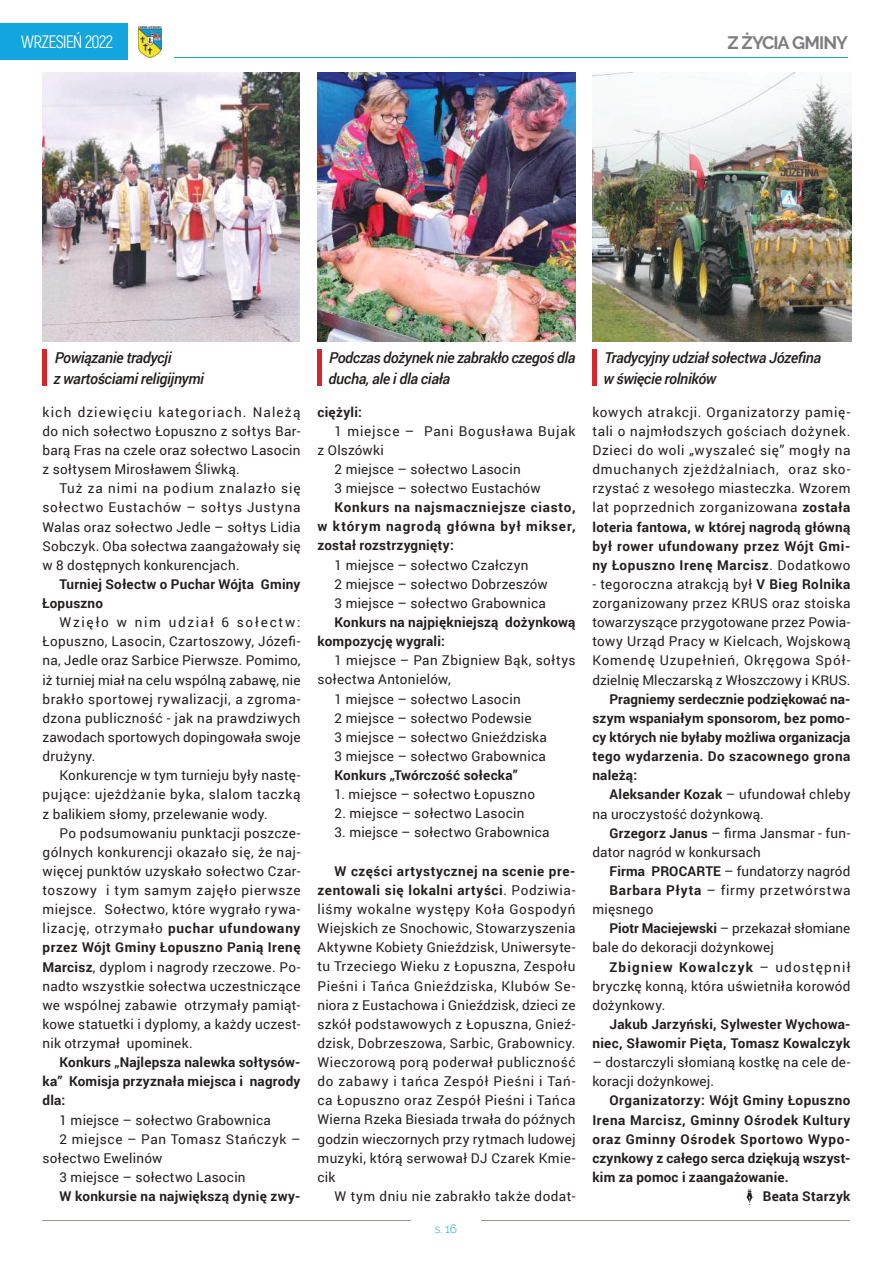
<style>
.page{position:relative;width:893px;height:1263px;background:#fff}
.page>*{position:absolute;margin:0;border:0;box-sizing:border-box;transform-origin:0 0}
.t1{font:18px "Akrobat";letter-spacing:-.045em;color:#fff}
.t2{font:700 18px "Raleway";letter-spacing:-.05em;color:#7d7c7e}
.t3{font:italic 500 15px/21px "Roboto";letter-spacing:-.025em;color:#241f1f}
.t4{font:13.5px/19.2px "Roboto";letter-spacing:.02em;color:#241f1f;text-align:justify}
.t5{font:700 13.5px/19.2px "Roboto";letter-spacing:.02em;color:#241f1f;text-align:justify}
.t6{font:700 13.5px "Roboto";letter-spacing:.04em;color:#241f1f}
.t7{font:13.5px "Roboto";letter-spacing:.055em;color:#241f1f}
.t8{font:700 13.5px "Roboto";letter-spacing:.05em;color:#241f1f}
.t9{font:700 13.5px "Roboto";letter-spacing:.085em;color:#241f1f}
.t10{font:13.5px "Roboto";letter-spacing:.045em;color:#241f1f}
.t11{font:13.5px "Roboto";letter-spacing:.06em;color:#241f1f}
.t12{font:300 12px "Raleway";color:#13a5de}
.s1{font-weight:700}
.s2{font-weight:400}
</style>
<div class="page">
<img style="left:138px;top:26px;width:24px;height:31px">
<div style="left:0;top:23px;width:128px;height:37px;background:#13a5de"></div>
<hr style="left:174px;top:57px;width:674px;height:1px;background:#13a5de">
<hr style="left:43px;top:1221px;width:368px;height:1px;background:#9a978f">
<hr style="left:481px;top:1221px;width:368px;height:1px;background:#9a978f">
<img style="left:43px;top:72px;width:257px;height:269px">
<img style="left:317px;top:72px;width:258px;height:269px">
<img style="left:592px;top:72px;width:259px;height:269px">
<hr style="left:43px;top:350px;width:4px;height:36px;background:#d7252c">
<div style="left:317px;top:350px;width:5px;height:36px;background:#d7252c"></div>
<div style="left:592px;top:350px;width:5px;height:36px;background:#d7252c"></div>
<svg style="left:746px;top:1189px;width:7px;height:16px"></svg>
<h1 class="t1" style="left:21px;top:31px;width:93px">WRZESIEŃ 2022</h1>
<h1 class="t2" style="left:728px;top:32px;width:122px">Z ŻYCIA GMINY</h1>
<p class="t3" style="left:53px;top:347px;width:152px">Powiązanie tradycji<br>z wartościami religijnymi</p>
<p class="t3" style="left:328px;top:347px;width:249px">Podczas dożynek nie zabrakło czegoś dla ducha, ale i dla ciała</p>
<p class="t3" style="left:603px;top:346px;width:219px">Tradycyjny udział sołectwa Józefina w święcie rolników</p>
<p class="t4" style="left:592px;top:402px;width:259px">kowych atrakcji. Organizatorzy pamię&shy;tali o najmłodszych gościach dożynek.<br>Dzieci do woli „wyszaleć się” mogły na dmuchanych zjeżdżalniach, oraz sko&shy;rzystać z wesołego miasteczka. Wzorem lat poprzednich zorganizowana <span class="s1">została loteria fantowa, w której nagrodą główną był rower ufundowany przez Wójt Gmi&shy;ny Łopuszno Irenę Marcisz</span>. Dodatkowo</p>
<p class="t4" style="left:592px;top:574px;width:259px">- tegoroczna atrakcją był <span class="s1">V Bieg Rolnika </span>zorganizowany przez KRUS oraz stoiska towarzyszące przygotowane przez Powia&shy;towy Urząd Pracy w Kielcach, Wojskową Komendę Uzupełnień, Okręgowa Spół&shy;dzielnię Mleczarską z Włoszczowy i KRUS.</p>
<p class="t5" style="left:592px;top:689px;width:259px;text-indent:17px">Pragniemy serdecznie podziękować na&shy;szym wspaniałym sponsorom, bez pomo&shy;cy których nie byłaby możliwa organizacja tego wydarzenia. Do szacownego grona należą:</p>
<p class="t4" style="left:592px;top:784px;width:259px;text-indent:17px"><span class="s1">Aleksander Kozak</span> – ufundował chleby na uroczystość dożynkową.</p>
<p class="t4" style="left:592px;top:823px;width:259px;text-indent:17px"><span class="s1">Grzegorz Janus</span> – firma Jansmar - fun&shy;dator nagród w konkursach</p>
<p class="t4" style="left:609px;top:861px;width:242px"><span class="s1">Firma PROCARTE</span> – fundatorzy nagród</p>
<p class="t7" style="left:609px;top:881px;width:242px"><span class="s1">Barbara Płyta</span> – firmy przetwórstwa</p>
<p class="t4" style="left:592px;top:899px;width:62px">mięsnego</p>
<p class="t4" style="left:609px;top:918px;width:242px"><span class="s1">Piotr Maciejewski</span> – przekazał słomiane</p>
<p class="t4" style="left:592px;top:937px;width:183px">bale do dekoracji dożynkowej</p>
<p class="t9" style="left:609px;top:957px;width:242px">Zbigniew Kowalczyk <span class="s2">– udostępnił</span></p>
<p class="t4" style="left:592px;top:976px;width:259px">bryczkę konną, która uświetniła korowód</p>
<p class="t4" style="left:592px;top:995px;width:74px">dożynkowy.</p>
<p class="t5" style="left:592px;top:1014px;width:259px;text-align:right">Jakub Jarzyński, Sylwester Wychowa&shy;niec, Sławomir Pięta, Tomasz Kowalczyk</p>
<p class="t4" style="left:592px;top:1052px;width:259px">– dostarczyli słomianą kostkę na cele de&shy;koracji dożynkowej.</p>
<p class="t6" style="left:609px;top:1091px;width:242px">Organizatorzy: Wójt Gminy Łopuszno</p>
<p class="t6" style="left:592px;top:1110px;width:259px">Irena Marcisz, Gminny Ośrodek Kultury</p>
<p class="t8" style="left:592px;top:1129px;width:259px">oraz Gminny Ośrodek Sportowo Wypo-</p>
<p class="t5" style="left:592px;top:1148px;width:259px">czynkowy z całego serca dziękują wszyst-</p>
<p class="t5" style="left:592px;top:1167px;width:198px">kim za pomoc i zaangażowanie.</p>
<p class="t5" style="left:763px;top:1186px;width:89px">Beata Starzyk</p>
<p class="t5" style="left:318px;top:402px;width:46px">ciężyli:</p>
<p class="t11" style="left:335px;top:421px;width:242px">1 miejsce – Pani Bogusława Bujak</p>
<p class="t4" style="left:318px;top:440px;width:68px">z Olszówki</p>
<p class="t4" style="left:335px;top:459px;width:188px">2 miejsce – sołectwo Lasocin</p>
<p class="t4" style="left:335px;top:478px;width:207px">3 miejsce – sołectwo Eustachów</p>
<p class="t5" style="left:318px;top:497px;width:259px;text-indent:17px">Konkurs na najsmaczniejsze ciasto, w którym nagrodą główna był mikser, został rozstrzygnięty:</p>
<p class="t4" style="left:335px;top:555px;width:215px;text-align:left">1 miejsce – sołectwo Czałczyn<br>2 miejsce – sołectwo Dobrzeszów<br>3 miejsce – sołectwo Grabownica</p>
<p class="t5" style="left:318px;top:612px;width:259px;text-indent:17px">Konkurs na najpiękniejszą dożynkową kompozycję wygrali:</p>
<p class="t4" style="left:335px;top:650px;width:242px">1 miejsce – Pan Zbigniew Bąk, sołtys</p>
<p class="t4" style="left:318px;top:669px;width:135px">sołectwa Antonielów,</p>
<p class="t4" style="left:335px;top:689px;width:188px">1 miejsce – sołectwo Lasocin</p>
<p class="t4" style="left:335px;top:708px;width:199px">2 miejsce – sołectwo Podewsie</p>
<p class="t4" style="left:335px;top:727px;width:214px">3 miejsce – sołectwo Gnieździska</p>
<p class="t4" style="left:335px;top:746px;width:213px">3 miejsce – sołectwo Grabownica</p>
<p class="t5" style="left:335px;top:765px;width:185px">Konkurs „Twórczość sołecka”</p>
<p class="t4" style="left:335px;top:784px;width:202px">1. miejsce – sołectwo Łopuszno</p>
<p class="t4" style="left:335px;top:803px;width:191px">2. miejsce – sołectwo Lasocin</p>
<p class="t4" style="left:335px;top:822px;width:217px">3. miejsce – sołectwo Grabownica</p>
<p class="t4" style="left:318px;top:861px;width:259px;text-indent:17px"><span class="s1">W części artystycznej na scenie pre&shy;zentowali się lokalni artyści</span>. Podziwia&shy;liśmy wokalne występy Koła Gospodyń Wiejskich ze Snochowic, Stowarzyszenia Aktywne Kobiety Gnieździsk, Uniwersyte&shy;tu Trzeciego Wieku z Łopuszna, Zespołu Pieśni i Tańca Gnieździska, Klubów Se&shy;niora z Eustachowa i Gnieździsk, dzieci ze szkół podstawowych z Łopuszna, Gnieź&shy;dzisk, Dobrzeszowa, Sarbic, Grabownicy.<br>Wieczorową porą poderwał publiczność do zabawy i tańca Zespół Pieśni i Tań&shy;ca Łopuszno oraz Zespół Pieśni i Tańca Wierna Rzeka Biesiada trwała do późnych godzin wieczornych przy rytmach ludowej muzyki, którą serwował DJ Czarek Kmie&shy;cik</p>
<p class="t4" style="left:335px;top:1186px;width:242px">W tym dniu nie zabrakło także dodat-</p>
<p class="t4" style="left:43px;top:402px;width:259px">kich dziewięciu kategoriach. Należą do nich sołectwo Łopuszno z sołtys Bar&shy;barą Fras na czele oraz sołectwo Lasocin z sołtysem Mirosławem Śliwką.</p>
<p class="t4" style="left:43px;top:478px;width:259px;text-indent:17px">Tuż za nimi na podium znalazło się sołectwo Eustachów – sołtys Justyna Walas oraz sołectwo Jedle – sołtys Lidia Sobczyk. Oba sołectwa zaangażowały się w 8 dostępnych konkurencjach.</p>
<p class="t5" style="left:43px;top:574px;width:259px;text-indent:17px">Turniej Sołectw o Puchar Wójta Gminy<br>Łopuszno</p>
<p class="t4" style="left:43px;top:612px;width:259px;text-indent:17px">Wzięło w nim udział 6 sołectw:<br>Łopuszno, Lasocin, Czartoszowy, Józefi&shy;na, Jedle oraz Sarbice Pierwsze. Pomimo, iż turniej miał na celu wspólną zabawę, nie brakło sportowej rywalizacji, a zgroma&shy;dzona publiczność - jak na prawdziwych zawodach sportowych dopingowała swoje drużyny.</p>
<p class="t4" style="left:43px;top:765px;width:259px;text-indent:17px">Konkurencje w tym turnieju były nastę&shy;pujące: ujeżdżanie byka, slalom taczką z balikiem słomy, przelewanie wody.</p>
<p class="t4" style="left:43px;top:823px;width:259px;text-indent:17px">Po podsumowaniu punktacji poszcze&shy;gólnych konkurencji okazało się, że naj&shy;więcej punktów uzyskało sołectwo Czar&shy;toszowy i tym samym zajęło pierwsze miejsce. Sołectwo, które wygrało rywa&shy;lizację, otrzymało <span class="s1">puchar ufundowany przez Wójt Gminy Łopuszno Panią Irenę Marcisz</span>, dyplom i nagrody rzeczowe. Po&shy;nadto wszystkie sołectwa uczestniczące we wspólnej zabawie otrzymały pamiąt&shy;kowe statuetki i dyplomy, a każdy uczest&shy;nik otrzymał upominek.</p>
<p class="t5" style="left:43px;top:1052px;width:259px;text-indent:17px">Konkurs „Najlepsza nalewka sołtysów&shy;ka” Komisja przyznała miejsca i nagrody dla:</p>
<p class="t4" style="left:60px;top:1110px;width:213px">1 miejsce – sołectwo Grabownica</p>
<p class="t10" style="left:60px;top:1129px;width:242px">2 miejsce – Pan Tomasz Stańczyk –</p>
<p class="t4" style="left:43px;top:1148px;width:121px">sołectwo Ewelinów</p>
<p class="t4" style="left:60px;top:1167px;width:188px">3 miejsce – sołectwo Lasocin</p>
<p class="t5" style="left:60px;top:1186px;width:242px">W konkursie na największą dynię zwy-</p>
<p class="t12" style="left:435px;top:1221px;width:24px">s. 16</p>
</div>
